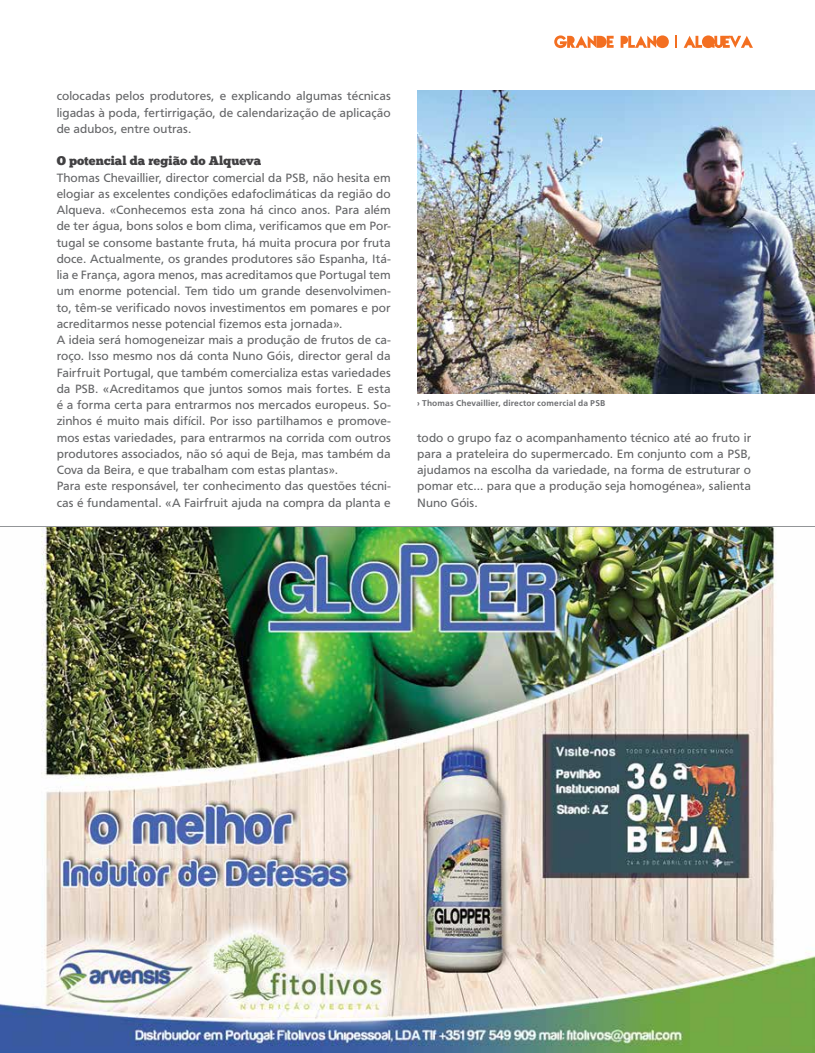
<style>
.page{position:relative;width:815px;height:1053px;background:#fff}
.page>*{position:absolute;margin:0;border:0;box-sizing:border-box;transform-origin:0 0}
.t1{font:12.5px/16.2px "Carto Gothic Std";letter-spacing:.005em;color:#636466;text-align:justify}
.t2{font:12.5px "Chunk Five";letter-spacing:.005em;color:#414042}
.t3{font:700 8.75px "Carto Gothic Std";letter-spacing:.02em;color:#6d6e71}
</style>
<div class="page">
<img style="left:0;top:527px;width:815px;height:525px">
<img style="left:417px;top:91px;width:398px;height:302px">
<svg style="left:554px;top:35px;width:115px;height:13px"></svg>
<svg style="left:684px;top:35px;width:69px;height:13px"></svg>
<svg style="left:676px;top:35px;width:1px;height:13px"></svg>
<hr style="left:0;top:526px;width:815px;height:1px;background:#939598">
<p class="t1" style="left:57px;top:88px;width:336px">colocadas pelos produtores, e explicando algumas técnicas ligadas à poda, fertirrigação, de calendarização de aplicação de adubos, entre outras.</p>
<p class="t2" style="left:57px;top:154px;width:206px">O potencial da região do Alqueva</p>
<p class="t1" style="left:57px;top:169px;width:336px;text-align:left">Thomas Chevaillier, director comercial da PSB, não hesita em elogiar as excelentes condições edafoclimáticas da região do Alqueva. «Conhecemos esta zona há cinco anos. Para além de ter água, bons solos e bom clima, verificamos que em Por&shy;tugal se consome bastante fruta, há muita procura por fruta doce. Actualmente, os grandes produtores são Espanha, Itá&shy;lia e França, agora menos, mas acreditamos que Portugal tem um enorme potencial. Tem tido um grande desenvolvimen&shy;to, têm-se verificado novos investimentos em pomares e por acreditarmos nesse potencial fizemos esta jornada».<br>A ideia será homogeneizar mais a produção de frutos de ca&shy;roço. Isso mesmo nos dá conta Nuno Góis, director geral da Fairfruit Portugal, que também comercializa estas variedades da PSB. «Acreditamos que juntos somos mais fortes. E esta é a forma certa para entrarmos nos mercados europeus. So&shy;zinhos é muito mais difícil. Por isso partilhamos e promove&shy;mos estas variedades, para entrarmos na corrida com outros produtores associados, não só aqui de Beja, mas também da Cova da Beira, e que trabalham com estas plantas».<br>Para este responsável, ter conhecimento das questões técni&shy;cas é fundamental. «A Fairfruit ajuda na compra da planta e</p>
<p class="t3" style="left:417px;top:397px;width:190px">› Thomas Chevaillier, director comercial da PSB</p>
<p class="t1" style="left:417px;top:429px;width:336px">todo o grupo faz o acompanhamento técnico até ao fruto ir para a prateleira do supermercado. Em conjunto com a PSB, ajudamos na escolha da variedade, na forma de estruturar o pomar etc... para que a produção seja homogénea», salienta Nuno Góis.</p>
</div>
